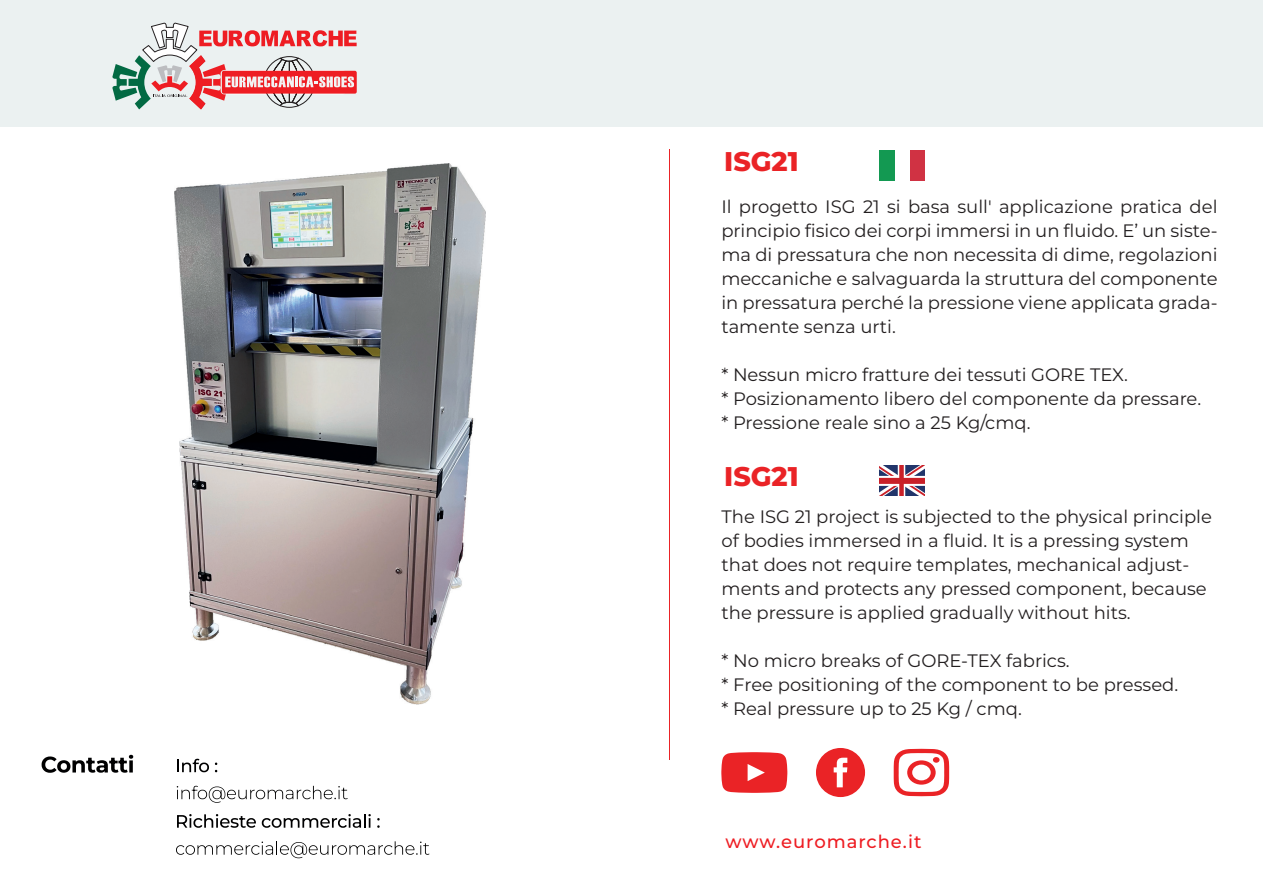
<style>
.page{position:relative;width:1263px;height:893px;background:#fff}
.page>*{position:absolute;margin:0;border:0;box-sizing:border-box;transform-origin:0 0}
.t1{font:800 27px "Montserrat";color:#ea2326}
.t2{font:18px/24px "Montserrat";color:#231f20}
.t3{font:500 18px "Montserrat";letter-spacing:.055em;color:#ee1d23}
</style>
<div class="page">
<div style="left:0;top:0;width:1263px;height:127px;background:#ebf1f1"></div>
<svg style="left:721px;top:752px;width:66px;height:41px;background:#ec3e40"></svg>
<svg style="left:894px;top:749px;width:55px;height:47px"></svg>
<svg style="left:42px;top:755px;width:91px;height:18px"></svg>
<svg style="left:177px;top:759px;width:32px;height:13px"></svg>
<svg style="left:215px;top:762px;width:2px;height:10px"></svg>
<svg style="left:177px;top:786px;width:171px;height:17px"></svg>
<svg style="left:177px;top:814px;width:79px;height:14px"></svg>
<svg style="left:262px;top:814px;width:109px;height:14px"></svg>
<svg style="left:377px;top:818px;width:3px;height:10px"></svg>
<svg style="left:176px;top:841px;width:253px;height:17px"></svg>
<hr style="left:669px;top:149px;width:1px;height:610px;background:#ea2326">
<svg style="left:112px;top:23px;width:245px;height:86px"></svg>
<div style="left:909px;top:151px;width:15px;height:30px;background:#d03243"></div>
<div style="left:879px;top:151px;width:15px;height:30px;background:#139952"></div>
<svg style="left:879px;top:466px;width:45px;height:30px"></svg>
<div style="left:816px;top:748px;width:49px;height:49px;background:#ea2326;border-radius:50%"></div>
<svg style="left:834px;top:758px;width:13px;height:29px"></svg>
<img style="left:174px;top:164px;width:311px;height:540px">
<h1 class="t1" style="left:724px;top:143px;width:76px">ISG21</h1>
<p class="t2" style="left:721px;top:194px;width:498px;text-align:justify">Il progetto ISG 21 si basa sull' applicazione pratica del principio fisico dei corpi immersi in un fluido. E’ un siste&shy;ma di pressatura che non necessita di dime, regolazioni meccaniche e salvaguarda la struttura del componente in pressatura perché la pressione viene applicata grada&shy;tamente senza urti.</p>
<p class="t2" style="left:721px;top:362px;width:481px">* Nessun micro fratture dei tessuti GORE TEX.<br>* Posizionamento libero del componente da pressare. * Pressione reale sino a 25 Kg/cmq.</p>
<h1 class="t1" style="left:724px;top:458px;width:76px">ISG21</h1>
<p class="t2" style="left:722px;top:504px;width:492px">The ISG 21 project is subjected to the physical principle of bodies immersed in a fluid. It is a pressing system that does not require templates, mechanical adjust&shy;ments and protects any pressed component, because the pressure is applied gradually without hits.</p>
<p class="t2" style="left:722px;top:648px;width:458px">* No micro breaks of GORE-TEX fabrics.<br>* Free positioning of the component to be pressed. * Real pressure up to 25 Kg / cmq.</p>
<p class="t3" style="left:726px;top:829px;width:197px">www.euromarche.it</p>
</div>
